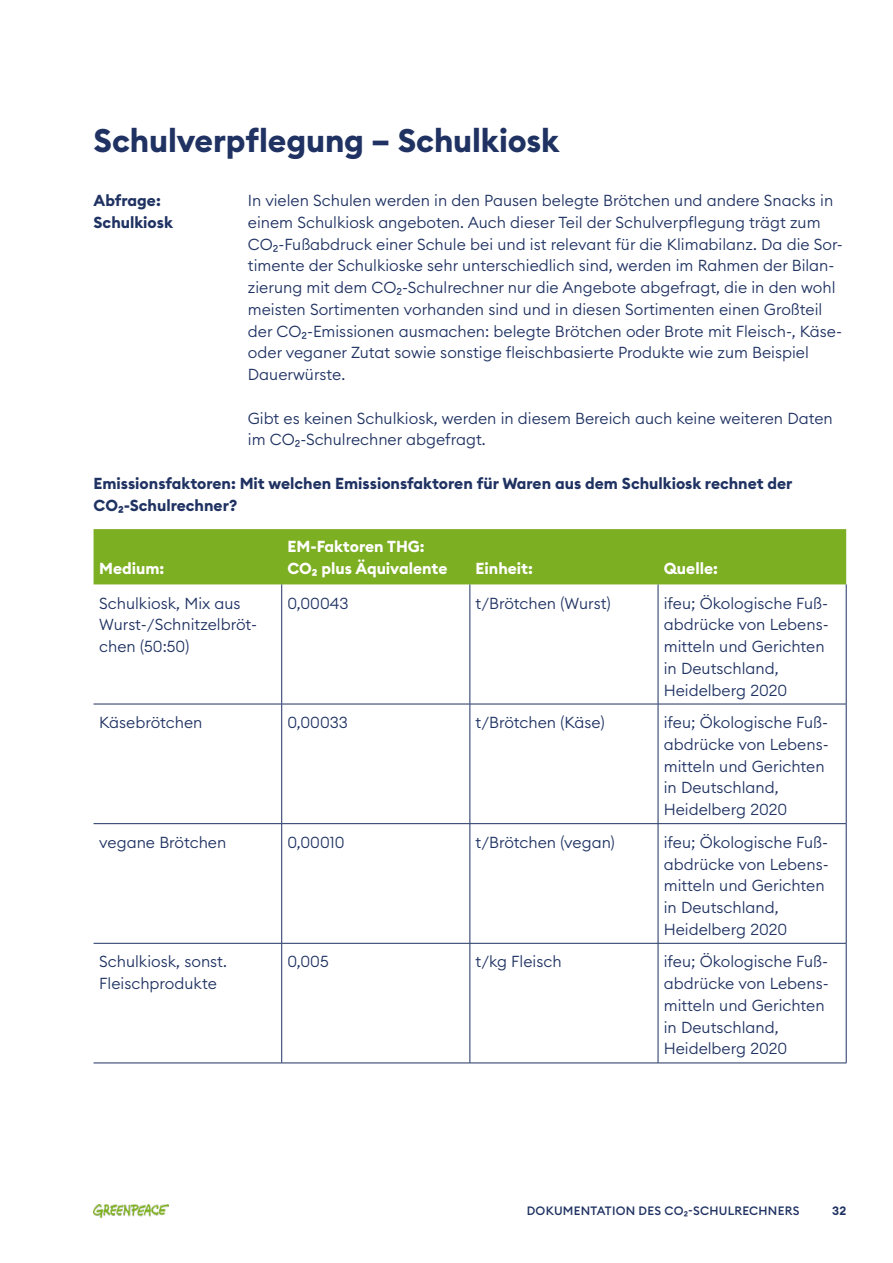
<style>
.page{position:relative;width:893px;height:1263px;background:#fff}
.page>*{position:absolute;margin:0;border:0;box-sizing:border-box;transform-origin:0 0}
._2___Head_gemischt{font:700 32.25px "Euclid Circular B";letter-spacing:-.005em;color:#1f3262}
._3___Fließtext_Flatt{font:300 15.75px/21.8px "Euclid Circular B";color:#1f3262}
._3_4_-_Fließtext_Ta{font:300 15.75px/21.8px "Euclid Circular B";color:#1f3262}
._2_3_-_Zwischentite{font:700 15.75px/21.8px "Euclid Circular B";color:#1f3262}
._3_5_-_Kopfzeile_Ta{font:700 15.75px/21.3px "Euclid Circular B";color:#fff}
.t1{font:500 12px "Euclid Circular B";letter-spacing:.02em;color:#1f3262}
.t2{font:600 12px "Euclid Circular B";color:#1f3262}
</style>
<div class="page">
<img style="left:94px;top:1205px;width:74px;height:12px">
<div style="left:94px;top:529px;width:752px;height:55px;background:#7daf23"></div>
<hr style="left:281px;top:584px;width:1px;height:120px;background:#1f3262">
<hr style="left:470px;top:584px;width:1px;height:120px;background:#1f3262">
<hr style="left:658px;top:584px;width:1px;height:120px;background:#1f3262">
<hr style="left:94px;top:704px;width:188px;height:1px;background:#1f3262">
<hr style="left:282px;top:704px;width:188px;height:1px;background:#1f3262">
<hr style="left:281px;top:704px;width:1px;height:119px;background:#1f3262">
<hr style="left:470px;top:704px;width:188px;height:1px;background:#1f3262">
<hr style="left:470px;top:704px;width:1px;height:119px;background:#1f3262">
<hr style="left:658px;top:704px;width:188px;height:1px;background:#1f3262">
<hr style="left:658px;top:704px;width:1px;height:119px;background:#1f3262">
<hr style="left:281px;top:824px;width:1px;height:119px;background:#1f3262">
<hr style="left:470px;top:824px;width:1px;height:119px;background:#1f3262">
<hr style="left:658px;top:824px;width:1px;height:119px;background:#1f3262">
<hr style="left:281px;top:943px;width:1px;height:120px;background:#1f3262">
<hr style="left:470px;top:943px;width:1px;height:120px;background:#1f3262">
<hr style="left:658px;top:943px;width:1px;height:120px;background:#1f3262">
<hr style="left:94px;top:823px;width:188px;height:1px;background:#1f3262">
<hr style="left:282px;top:823px;width:188px;height:1px;background:#1f3262">
<hr style="left:470px;top:823px;width:188px;height:1px;background:#1f3262">
<hr style="left:658px;top:823px;width:188px;height:1px;background:#1f3262">
<hr style="left:846px;top:943px;width:1px;height:120px;background:#1f3262">
<hr style="left:94px;top:1063px;width:188px;height:1px;background:#1f3262">
<hr style="left:282px;top:1063px;width:188px;height:1px;background:#1f3262">
<hr style="left:470px;top:1063px;width:188px;height:1px;background:#1f3262">
<hr style="left:658px;top:1063px;width:188px;height:1px;background:#1f3262">
<hr style="left:846px;top:584px;width:1px;height:120px;background:#1f3262">
<hr style="left:846px;top:704px;width:1px;height:119px;background:#1f3262">
<hr style="left:846px;top:824px;width:1px;height:119px;background:#1f3262">
<hr style="left:94px;top:943px;width:188px;height:1px;background:#1f3262">
<hr style="left:282px;top:943px;width:188px;height:1px;background:#1f3262">
<hr style="left:470px;top:943px;width:188px;height:1px;background:#1f3262">
<hr style="left:658px;top:943px;width:188px;height:1px;background:#1f3262">
<p class="_2___Head_gemischt" style="left:94px;top:119px;width:467px">Schulverpflegung – Schulkiosk</p>
<p class="_2_3_-_Zwischentite" style="left:94px;top:190px;width:81px">Abfrage:<br>Schulkiosk</p>
<p class="_3___Fließtext_Flatt" style="left:248px;top:189px;width:597px">In vielen Schulen werden in den Pausen belegte Brötchen und andere Snacks in einem Schulkiosk angeboten. Auch dieser Teil der Schulverpflegung trägt zum CO₂-Fußabdruck einer Schule bei und ist relevant für die Klimabilanz. Da die Sor&shy;timente der Schulkioske sehr unterschiedlich sind, werden im Rahmen der Bilan&shy;zierung mit dem CO₂-Schulrechner nur die Angebote abgefragt, die in den wohl meisten Sortimenten vorhanden sind und in diesen Sortimenten einen Großteil der CO₂-Emissionen ausmachen: belegte Brötchen oder Brote mit Fleisch-, Käse&shy;oder veganer Zutat sowie sonstige fleischbasierte Produkte wie zum Beispiel Dauerwürste.</p>
<p class="_3___Fließtext_Flatt" style="left:248px;top:407px;width:586px">Gibt es keinen Schulkiosk, werden in diesem Bereich auch keine weiteren Daten im CO₂-Schulrechner abgefragt.</p>
<p class="_2_3_-_Zwischentite" style="left:94px;top:473px;width:701px">Emissionsfaktoren: Mit welchen Emissionsfaktoren für Waren aus dem Schulkiosk rechnet der<br>CO₂-Schulrechner?</p>
<p class="_3_5_-_Kopfzeile_Ta" style="left:99px;top:558px;width:67px">Medium:</p>
<p class="_3_5_-_Kopfzeile_Ta" style="left:287px;top:536px;width:162px">EM-Faktoren THG:<br>CO₂ plus Äquivalente</p>
<p class="_3_5_-_Kopfzeile_Ta" style="left:476px;top:558px;width:59px">Einheit:</p>
<p class="_3_5_-_Kopfzeile_Ta" style="left:664px;top:558px;width:56px">Quelle:</p>
<p class="_3_4_-_Fließtext_Ta" style="left:99px;top:592px;width:159px">Schulkiosk, Mix aus<br>Wurst-/Schnitzelbröt&shy;chen (50:50)</p>
<p class="_3_4_-_Fließtext_Ta" style="left:287px;top:592px;width:63px">0,00043</p>
<p class="_3_4_-_Fließtext_Ta" style="left:476px;top:592px;width:137px">t/Brötchen (Wurst)</p>
<p class="_3_4_-_Fließtext_Ta" style="left:664px;top:592px;width:166px">ifeu; Ökologische Fuß&shy;abdrücke von Lebens&shy;mitteln und Gerichten in Deutschland,<br>Heidelberg 2020</p>
<p class="_3_4_-_Fließtext_Ta" style="left:99px;top:711px;width:105px">Käsebrötchen</p>
<p class="_3_4_-_Fließtext_Ta" style="left:287px;top:711px;width:62px">0,00033</p>
<p class="_3_4_-_Fließtext_Ta" style="left:476px;top:711px;width:131px">t/Brötchen (Käse)</p>
<p class="_3_4_-_Fließtext_Ta" style="left:664px;top:711px;width:166px">ifeu; Ökologische Fuß&shy;abdrücke von Lebens&shy;mitteln und Gerichten in Deutschland,<br>Heidelberg 2020</p>
<p class="_3_4_-_Fließtext_Ta" style="left:99px;top:831px;width:129px">vegane Brötchen</p>
<p class="_3_4_-_Fließtext_Ta" style="left:287px;top:831px;width:59px">0,00010</p>
<p class="_3_4_-_Fließtext_Ta" style="left:476px;top:831px;width:141px">t/Brötchen (vegan)</p>
<p class="_3_4_-_Fließtext_Ta" style="left:664px;top:831px;width:166px">ifeu; Ökologische Fuß&shy;abdrücke von Lebens&shy;mitteln und Gerichten in Deutschland,<br>Heidelberg 2020</p>
<p class="_3_4_-_Fließtext_Ta" style="left:99px;top:951px;width:129px">Schulkiosk, sonst.<br>Fleischprodukte</p>
<p class="_3_4_-_Fließtext_Ta" style="left:287px;top:951px;width:43px">0,005</p>
<p class="_3_4_-_Fließtext_Ta" style="left:476px;top:951px;width:87px">t/kg Fleisch</p>
<p class="_3_4_-_Fließtext_Ta" style="left:664px;top:951px;width:166px">ifeu; Ökologische Fuß&shy;abdrücke von Lebens&shy;mitteln und Gerichten in Deutschland,<br>Heidelberg 2020</p>
<p class="t1" style="left:527px;top:1202px;width:274px">DOKUMENTATION DES CO₂-SCHULRECHNERS</p>
<p class="t2" style="left:832px;top:1202px;width:16px">32</p>
</div>
